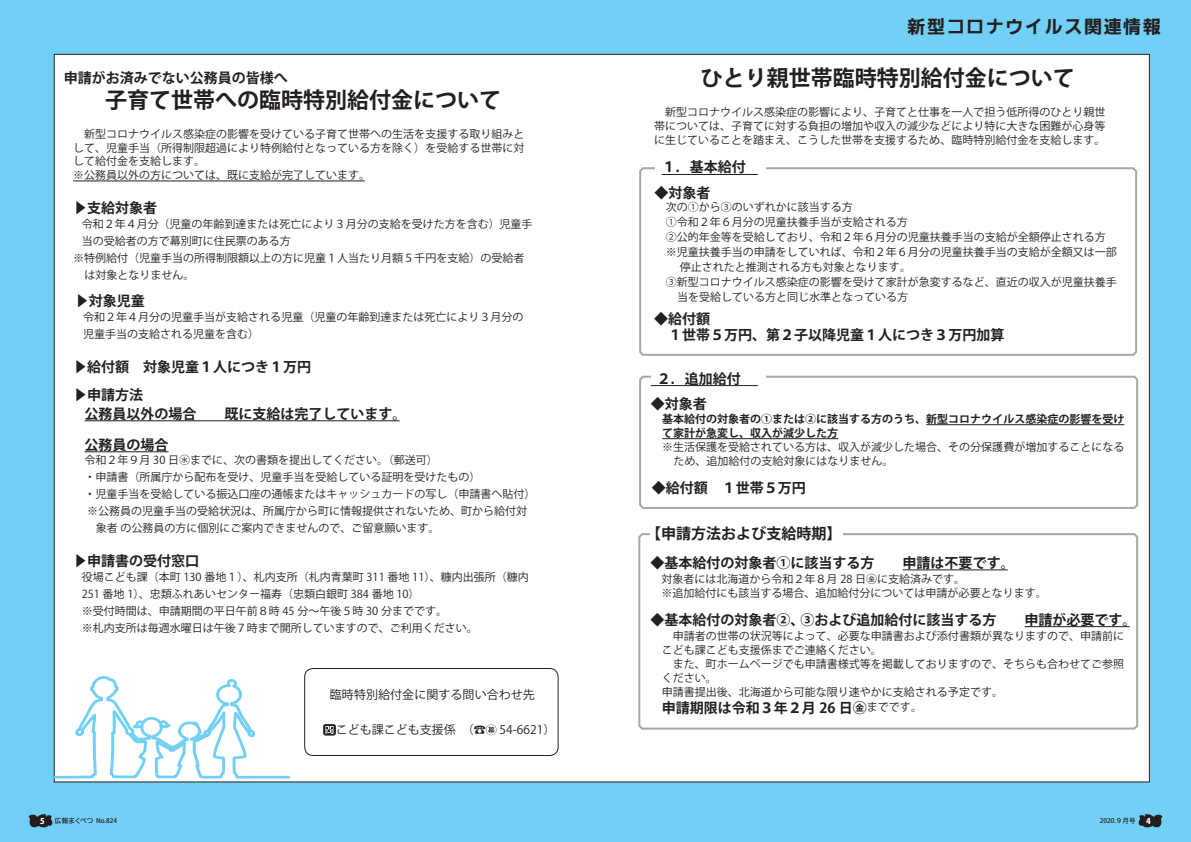
<style>
.page{position:relative;width:1191px;height:842px;background:#72d0f6}
.page>*{position:absolute;margin:0;border:0;box-sizing:border-box;transform-origin:0 0}
.t1{font:700 22px "Koz Go Pr 6 N";color:#241f1f}
.t2{font:700 18px "SUD Go Dsp IWA";letter-spacing:.09em;color:#241f1f}
.t3{font:700 15px "Koz Go Pr 6 N";color:#241f1f}
.t4{font:700 14px/16px "Koz Go Pr 6 N";color:#241f1f}
.t5{font:12px "Koz Go Pr 6 N";letter-spacing:.005em;color:#241f1f}
.t6{font:11px/14px "Koz Go Pr 6 N";color:#241f1f}
.t7{font:700 11px/14px "Koz Go Pr 6 N";color:#241f1f}
.t8{font:800 8px "Koz Go Pr 6 N";color:#fff}
.t9{font:6.5px "SUD Go Dsp IWA HW Md";letter-spacing:.02em;color:#241f1f}
.t10{font:500 6.5px "Koz Go Pr 6 N";color:#241f1f}
.s1{font-weight:400}
.s2{font-family:"Koz Go Pr 6 N";font-weight:500}
.s3{font-weight:700;font-size:14px}
</style>
<div class="page">
<div style="left:54px;top:54px;width:1095px;height:728px;background:#fff"></div>
<svg style="left:638px;top:533px;width:501px;height:197px"></svg>
<svg style="left:639px;top:375px;width:500px;height:134px"></svg>
<svg style="left:639px;top:167px;width:499px;height:189px"></svg>
<div style="left:655px;top:156px;width:110px;height:22px;background:#fff"></div>
<hr style="left:661px;top:174px;width:97px;height:1px;background:#241f1f">
<div style="left:651px;top:369px;width:114px;height:18px;background:#fff"></div>
<hr style="left:651px;top:385px;width:107px;height:1px;background:#241f1f">
<hr style="left:926px;top:424px;width:198px;height:1px;background:#241f1f">
<hr style="left:662px;top:438px;width:176px;height:1px;background:#241f1f">
<hr style="left:902px;top:569px;width:105px;height:1px;background:#241f1f">
<div style="left:650px;top:521px;width:193px;height:24px;background:#fff"></div>
<hr style="left:1024px;top:626px;width:105px;height:1px;background:#241f1f">
<hr style="left:73px;top:181px;width:292px;height:1px;background:#241f1f">
<hr style="left:85px;top:420px;width:315px;height:1px;background:#241f1f">
<hr style="left:85px;top:451px;width:84px;height:1px;background:#241f1f">
<svg style="left:323px;top:724px;width:13px;height:12px"></svg>
<svg style="left:486px;top:724px;width:10px;height:11px"></svg>
<div style="left:304px;top:668px;width:254px;height:88px;border:1px solid #241f1f;border-radius:9px"></div>
<svg style="left:1138px;top:814px;width:24px;height:13px"></svg>
<svg style="left:29px;top:668px;width:260px;height:159px"></svg>
<p class="t4" style="left:64px;top:70px;width:226px">申請がお済みでない公務員の皆様へ</p>
<h1 class="t1" style="left:105px;top:88px;width:398px">子育て世帯への臨時特別給付金について</h1>
<p class="t6" style="left:73px;top:127px;width:452px">　新型コロナウイルス感染症の影響を受けている子育て世帯への生活を支援する取り組みとして、児童手当（所得制限超過により特例給付となっている方を除く）を受給する世帯に対して給付金を支給します。<br>※公務員以外の方については、既に支給が完了しています。</p>
<p class="t4" style="left:73px;top:201px;width:85px"><span class="s1">▶</span>支給対象者</p>
<p class="t6" style="left:82px;top:217px;width:452px">令和２年４月分（児童の年齢到達または死亡により３月分の支給を受けた方を含む）児童手</p>
<p class="t6" style="left:82px;top:234px;width:210px">当の受給者の方で幕別町に住民票のある方</p>
<p class="t6" style="left:73px;top:251px;width:452px">※特例給付（児童手当の所得制限額以上の方に児童１人当たり月額５千円を支給）の受給者</p>
<p class="t6" style="left:85px;top:268px;width:111px">は対象となりません。</p>
<p class="t4" style="left:75px;top:293px;width:71px">▶対象児童</p>
<p class="t6" style="left:83px;top:308px;width:442px;line-height:17.5px">令和２年４月分の児童手当が支給される児童（児童の年齢到達または死亡により３月分の児童手当の支給される児童を含む(</p>
<p class="t4" style="left:73px;top:359px;width:239px">▶給付額　対象児童１人につき１万円</p>
<p class="t4" style="left:85px;top:385px;width:323px;line-height:19px;text-indent:-11px">▶申請方法<br>公務員以外の場合　　既に支給は完了しています。</p>
<p class="t4" style="left:85px;top:437px;width:85px">公務員の場合</p>
<p class="t6" style="left:85px;top:453px;width:355px">令和２年９月 30 日㊌までに、次の書類を提出してください。（郵送可(</p>
<p class="t6" style="left:84px;top:470px;width:398px">・申請書（所属庁から配布を受け、児童手当を受給している証明を受けたもの(</p>
<p class="t6" style="left:84px;top:487px;width:453px">・児童手当を受給している振込口座の通帳またはキャッシュカードの写し（申請書へ貼付(</p>
<p class="t6" style="left:87px;top:504px;width:442px">※公務員の児童手当の受給状況は、所属庁から町に情報提供されないため、町から給付対</p>
<p class="t6" style="left:96px;top:521px;width:345px">象者の公務員の方に個別にご案内できませんので、ご留意願います。</p>
<p class="t4" style="left:73px;top:553px;width:127px">▶申請書の受付窓口</p>
<p class="t6" style="left:82px;top:568px;width:448px;line-height:17.2px">役場こども課（本町 130 番地１）、札内支所（札内青葉町 311 番地 11）、糠内出張所（糠内251 番地 1）、忠類ふれあいセンター福寿（忠類白銀町 384 番地 10(<br>※受付時間は、申請期間の平日午前８時 45 分～午後５時 30 分までです。<br>※札内支所は毎週水曜日は午後７時まで開所していますので、ご利用ください。</p>
<p class="t5" style="left:330px;top:687px;width:206px">臨時特別給付金に関する問い合わせ先</p>
<p class="t5" style="left:336px;top:723px;width:121px">こども課こども支援係</p>
<p class="t5" style="left:462px;top:723px;width:25px">)☎</p>
<p class="t5" style="left:499px;top:723px;width:57px">54-6621(</p>
<p class="t8" style="left:40px;top:816px;width:6px">5</p>
<p class="t9" style="left:55px;top:818px;width:64px">広報まくべつ <span class="s2">No.824</span></p>
<h2 class="t2" style="left:907px;top:18px;width:255px">新型コロナウイルス関連情報</h2>
<h1 class="t1" style="left:701px;top:66px;width:376px">ひとり親世帯臨時特別給付金について</h1>
<p class="t6" style="left:654px;top:105px;width:452px;text-align:justify">　新型コロナウイルス感染症の影響により、子育てと仕事を一人で担う低所得のひとり親世帯については、子育てに対する負担の増加や収入の減少などにより特に大きな困難が心身等に生じていることを踏まえ、こうした世帯を支援するため、臨時特別給付金を支給します。</p>
<p class="t4" style="left:661px;top:160px;width:85px">１．基本給付</p>
<p class="t4" style="left:654px;top:185px;width:57px">◆対象者</p>
<p class="t6" style="left:665px;top:201px;width:188px">次の①から③のいずれかに該当する方</p>
<p class="t6" style="left:665px;top:216px;width:243px">①令和２年６月分の児童扶養手当が支給される方</p>
<p class="t6" style="left:665px;top:231px;width:441px">②公的年金等を受給しており、令和２年６月分の児童扶養手当の支給が全額停止される方</p>
<p class="t6" style="left:665px;top:246px;width:452px">※児童扶養手当の申請をしていれば、令和２年６月分の児童扶養手当の支給が全額又は一部</p>
<p class="t6" style="left:680px;top:261px;width:232px">停止されたと推測される方も対象となります。</p>
<p class="t6" style="left:665px;top:276px;width:452px">③新型コロナウイルス感染症の影響を受けて家計が急変するなど、直近の収入が児童扶養手</p>
<p class="t6" style="left:677px;top:291px;width:232px">当を受給している方と同じ水準となっている方</p>
<p class="t4" style="left:668px;top:311px;width:337px;text-indent:-14px">◆給付額<br>１世帯５万円、第２子以降児童１人につき３万円加算</p>
<p class="t4" style="left:657px;top:371px;width:86px">２．追加給付</p>
<p class="t4" style="left:651px;top:396px;width:57px">◆対象者</p>
<p class="t7" style="left:662px;top:412px;width:464px">基本給付の対象者の①または②に該当する方のうち、新型コロナウイルス感染症の影響を受けて家計が急変し、収入が減少した方</p>
<p class="t6" style="left:673px;top:440px;width:452px;text-indent:-11px">※生活保護を受給されている方は、収入が減少した場合、その分保護費が増加することになるため、追加給付の支給対象にはなりません。</p>
<p class="t4" style="left:651px;top:480px;width:155px">◆給付額　１世帯５万円</p>
<h3 class="t3" style="left:646px;top:525px;width:196px">【申請方法および支給時期【</h3>
<p class="t4" style="left:650px;top:555px;width:365px">◆基本給付の対象者①に該当する方　　申請は不要です。</p>
<p class="t6" style="left:650px;top:572px;width:398px">　対象者には北海道から令和２年８月 28 日㊎に支給済みです。<br>　※追加給付にも該当する場合、追加給付分については申請が必要となります。</p>
<p class="t4" style="left:650px;top:612px;width:487px">◆基本給付の対象者②、③および追加給付に該当する方<span class="s1">　　</span>申請が必要です。</p>
<p class="t6" style="left:662px;top:629px;width:463px">　申請者の世帯の状況等によって、必要な申請書および添付書類が異なりますので、申請前にこども課こども支援係までご連絡ください。<br>　また、町ホームページでも申請書様式等を掲載しておりますので、そちらも合わせてご参照ください。<br>申請書提出後、北海道から可能な限り速やかに支給される予定です。</p>
<p class="t6" style="left:839px;top:701px;width:84px"><span class="s3">日㊎</span>までです。</p>
<p class="t4" style="left:662px;top:700px;width:175px">申請期限は令和３年２月 26</p>
<p class="t10" style="left:1099px;top:817px;width:37px">2020.９月号</p>
<p class="t8" style="left:1146px;top:816px;width:6px">4</p>
</div>
